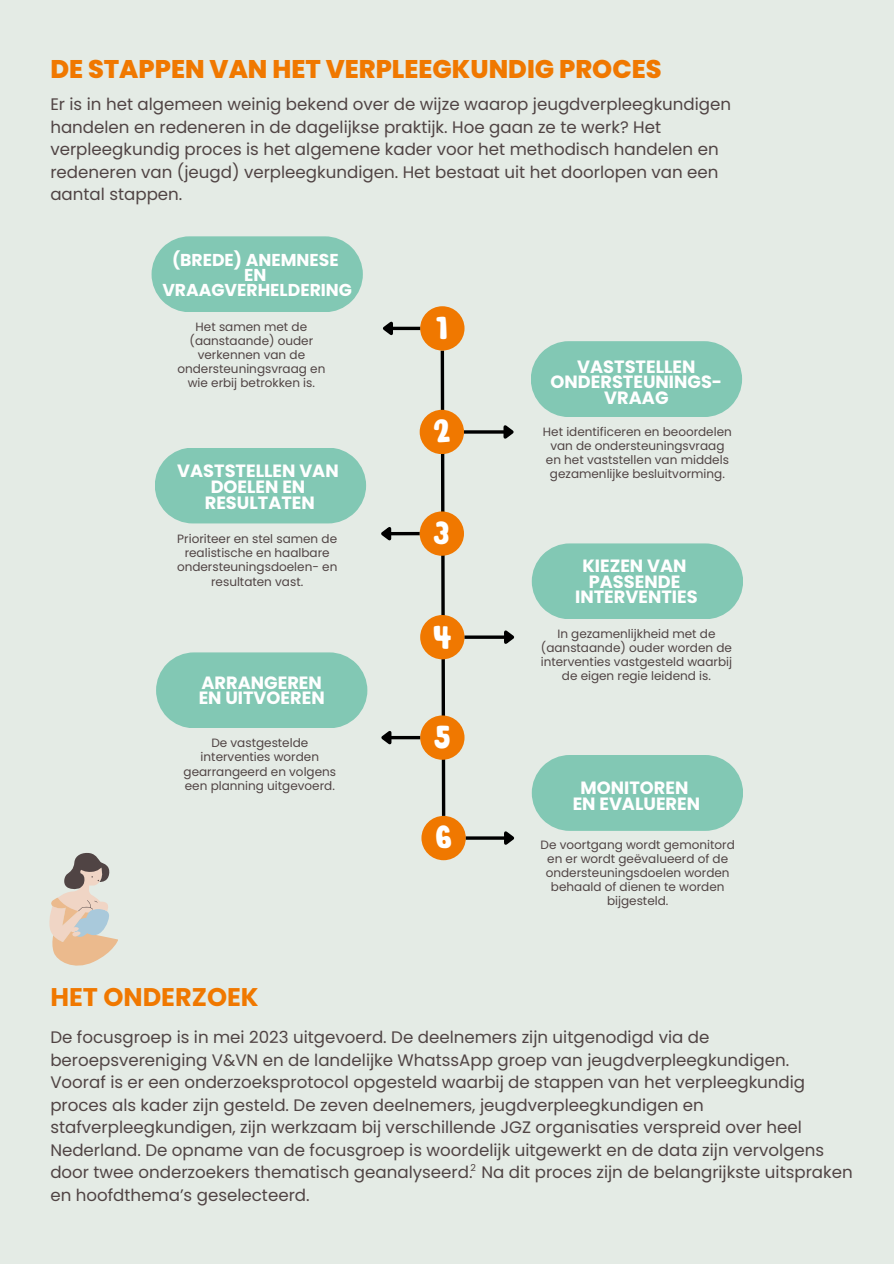
<style>
.page{position:relative;width:894px;height:1264px;background:#fff}
.page>*{position:absolute;margin:0;border:0;box-sizing:border-box;transform-origin:0 0}
.t1{font:700 31.95px "DONGTAO";color:#fff}
.t2{font:800 25.5px "Poppins";color:#f07800}
.t3{font:700 25.5px "Poppins";color:#f07800}
.t4{font:700 17.7px/15.8px "Poppins";color:#fff;text-align:center}
.t5{font:700 17.25px/15px "Poppins";color:#fff;text-align:center}
.t6{font:16.65px/22.5px "Poppins";color:#504444}
.t7{font:12px/14px "Poppins";color:#504444;text-align:center}
.t8{font:9.45px "Poppins";color:#504444}
</style>
<div class="page">
<div style="left:0;top:0;width:893px;height:1263px;background:#e4ebe5"></div>
<svg style="left:439px;top:350px;width:8px;height:466px"></svg>
<div style="left:420px;top:306px;width:44px;height:44px;background:#f07800;border-radius:50%"></div>
<div style="left:419px;top:410px;width:45px;height:44px;background:#f07800;border-radius:50%"></div>
<hr style="left:392px;top:327px;width:28px;height:3px;background:#000">
<svg style="left:383px;top:321px;width:13px;height:15px"></svg>
<hr style="left:464px;top:430px;width:40px;height:3px;background:#000">
<svg style="left:500px;top:425px;width:14px;height:14px"></svg>
<div style="left:419px;top:511px;width:45px;height:45px;background:#f07800;border-radius:50%"></div>
<hr style="left:390px;top:532px;width:29px;height:3px;background:#000">
<svg style="left:381px;top:527px;width:13px;height:14px"></svg>
<div style="left:420px;top:615px;width:44px;height:44px;background:#f07800;border-radius:50%"></div>
<div style="left:420px;top:715px;width:44px;height:44px;background:#f07800;border-radius:50%"></div>
<div style="left:421px;top:816px;width:44px;height:44px;background:#f07800;border-radius:50%"></div>
<svg style="left:464px;top:635px;width:37px;height:4px"></svg>
<svg style="left:501px;top:630px;width:14px;height:14px"></svg>
<hr style="left:465px;top:836px;width:39px;height:3px;background:#000">
<svg style="left:501px;top:831px;width:14px;height:14px"></svg>
<hr style="left:390px;top:736px;width:30px;height:3px;background:#000">
<svg style="left:381px;top:731px;width:13px;height:14px"></svg>
<svg style="left:151px;top:236px;width:212px;height:76px;background:#8acab8"></svg>
<svg style="left:531px;top:341px;width:210px;height:76px;background:#89cab7"></svg>
<svg style="left:155px;top:448px;width:211px;height:75px;background:#89cab7"></svg>
<svg style="left:531px;top:543px;width:211px;height:76px;background:#89cab7"></svg>
<svg style="left:156px;top:652px;width:211px;height:76px;background:#89cab7"></svg>
<svg style="left:531px;top:755px;width:211px;height:75px;background:#89cab7"></svg>
<svg style="left:49px;top:853px;width:69px;height:112px"></svg>
<p class="t2" style="left:50px;top:51px;width:612px">DE STAPPEN VAN HET VERPLEEGKUNDIG PROCES</p>
<p class="t6" style="left:50px;top:93px;width:682px">Er is in het algemeen weinig bekend over de wijze waarop jeugdverpleegkundigen handelen en redeneren in de dagelijkse praktijk. Hoe gaan ze te werk? Het verpleegkundig proces is het algemene kader voor het methodisch handelen en redeneren van (jeugd) verpleegkundigen. Het bestaat uit het doorlopen van een aantal stappen.</p>
<p class="t5" style="left:162px;top:252px;width:191px">(BREDE) ANEMNESE<br>EN<br>VRAAGVERHELDERING</p>
<p class="t7" style="left:177px;top:320px;width:149px">Het samen met de (aanstaande) ouder verkennen van de ondersteuningsvraag en wie erbij betrokken is.</p>
<h2 class="t4" style="left:177px;top:463px;width:163px">VASTSTELLEN VAN<br>DOELEN EN<br>RESULTATEN</h2>
<h2 class="t7" style="left:177px;top:532px;width:162px">Prioriteer en stel samen de realistische en haalbare ondersteuningsdoelen- en resultaten vast.</h2>
<h2 class="t4" style="left:199px;top:674px;width:127px;text-align:left">ARRANGEREN<br>EN UITVOEREN</h2>
<h2 class="t7" style="left:183px;top:736px;width:154px">De vastgestelde interventies worden gearrangeerd en volgens een planning uitgevoerd.</h2>
<h1 class="t1" style="left:436px;top:315px;width:14px">1</h1>
<h3 class="t1" style="left:433px;top:418px;width:19px">2</h3>
<p class="t1" style="left:433px;top:520px;width:19px">3</p>
<h2 class="t1" style="left:433px;top:623px;width:20px">4</h2>
<p class="t1" style="left:433px;top:724px;width:19px">5</p>
<p class="t1" style="left:434px;top:824px;width:19px">6</p>
<p class="t4" style="left:550px;top:358px;width:173px">VASTSTELLEN<br>ONDERSTEUNINGS-<br>VRAAG</p>
<h2 class="t7" style="left:543px;top:425px;width:190px">Het identificeren en beoordelen van de ondersteuningsvraag en het vaststellen van middels gezamenlijke besluitvorming.</h2>
<p class="t4" style="left:582px;top:558px;width:105px">KIEZEN VAN<br>PASSENDE</p>
<p class="t4" style="left:575px;top:589px;width:124px">INTERVENTIES</p>
<p class="t7" style="left:540px;top:627px;width:193px">In gezamenlijkheid met de (aanstaande) ouder worden de interventies vastgesteld waarbij de eigen regie leidend is.</p>
<p class="t4" style="left:572px;top:780px;width:129px">MONITOREN<br>EN EVALUEREN</p>
<p class="t7" style="left:540px;top:837px;width:196px">De voortgang wordt gemonitord en er wordt geëvalueerd of de ondersteuningsdoelen worden behaald of dienen te worden bijgesteld.</p>
<h1 class="t3" style="left:50px;top:979px;width:210px">HET ONDERZOEK</h1>
<h3 class="t6" style="left:50px;top:1026px;width:803px">De focusgroep is in mei 2023 uitgevoerd. De deelnemers zijn uitgenodigd via de beroepsvereniging V&amp;VN en de landelijke WhatssApp groep van jeugdverpleegkundigen.<br>Vooraf is er een onderzoeksprotocol opgesteld waarbij de stappen van het verpleegkundig proces als kader zijn gesteld. De zeven deelnemers, jeugdverpleegkundigen en stafverpleegkundigen, zijn werkzaam bij verschillende JGZ organisaties verspreid over heel Nederland. De opname van de focusgroep is woordelijk uitgewerkt en de data zijn vervolgens door twee onderzoekers thematisch geanalyseerd. Na dit proces zijn de belangrijkste uitspraken en hoofdthema’s geselecteerd.</h3>
<p class="t8" style="left:470px;top:1161px;width:7px">2</p>
</div>
